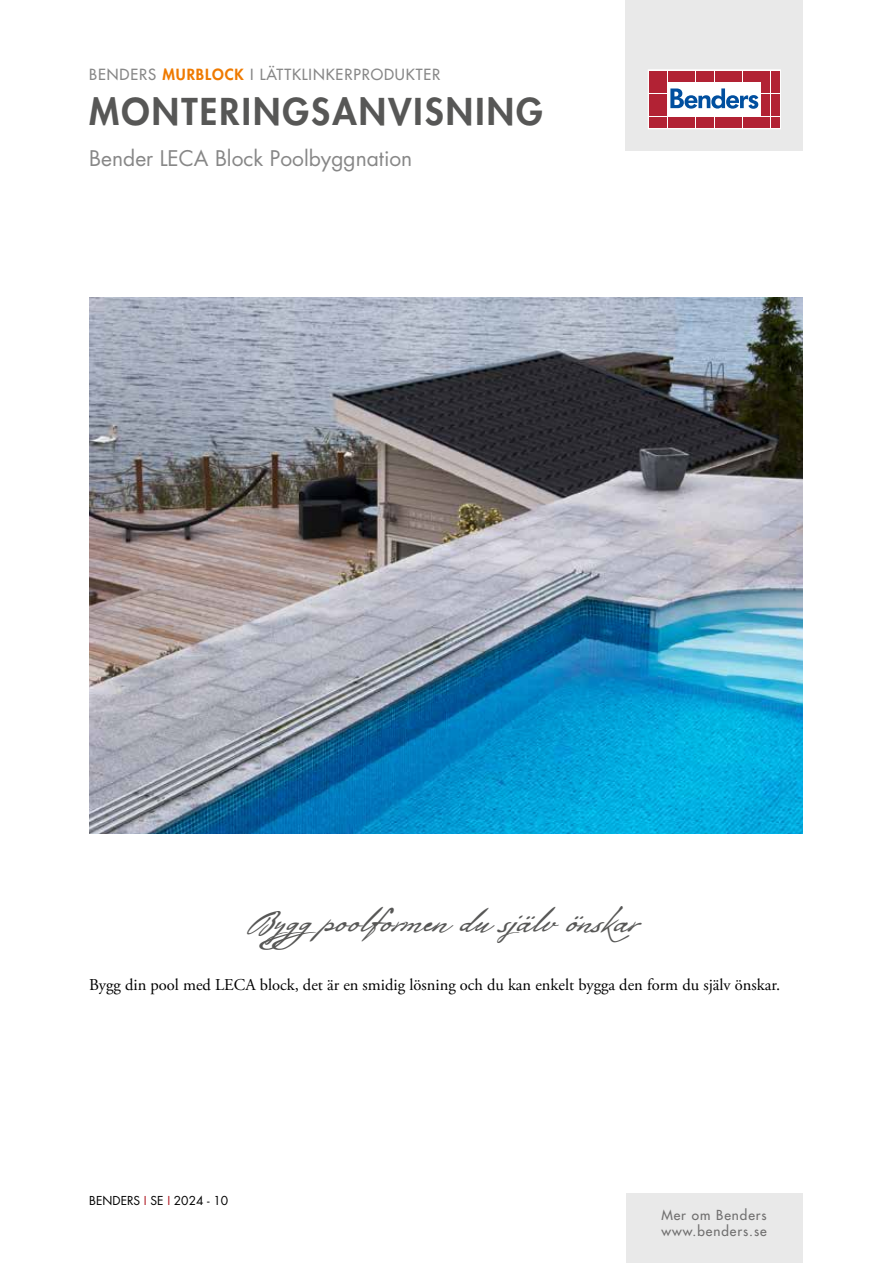
<style>
.page{position:relative;width:893px;height:1263px;background:#fff}
.page>*{position:absolute;margin:0;border:0;box-sizing:border-box;transform-origin:0 0}
.t1{font:800 36px "Futura Std";letter-spacing:.06em;color:#575756}
.t2{font:33px "Bolivar";letter-spacing:.005em;color:#575756}
.t3{font:21px "Futura Std";color:#878787}
.t4{font:16.5px "Adobe Garamond Pro";color:#000}
.t5{font:500 15px "Futura Std";letter-spacing:.06em;color:#878787}
.t6{font:500 13.5px/16.2px "Futura Std";letter-spacing:.07em;color:#706f6f}
.t7{font:12px "Futura Std";color:#000}
.s1{font-weight:800;color:#ef7a00}
.s2{color:#af1922}
</style>
<div class="page">
<img style="left:89px;top:298px;width:714px;height:535px">
<div style="left:626px;top:0;width:177px;height:151px;background:#e9e9e9"></div>
<svg style="left:648px;top:70px;width:132px;height:59px;background:#efd2d5"></svg>
<div style="left:649px;top:71px;width:9px;height:10px;background:#b22234"></div>
<div style="left:659px;top:71px;width:8px;height:10px;background:#b22234"></div>
<div style="left:649px;top:83px;width:9px;height:10px;background:#b22234"></div>
<div style="left:659px;top:83px;width:8px;height:10px;background:#b22234"></div>
<div style="left:649px;top:94px;width:9px;height:11px;background:#b22234"></div>
<div style="left:659px;top:94px;width:8px;height:11px;background:#b22234"></div>
<div style="left:649px;top:106px;width:9px;height:10px;background:#b22234"></div>
<div style="left:659px;top:106px;width:8px;height:10px;background:#b22234"></div>
<div style="left:649px;top:117px;width:9px;height:11px;background:#b22234"></div>
<div style="left:659px;top:117px;width:8px;height:11px;background:#b22234"></div>
<div style="left:668px;top:71px;width:8px;height:10px;background:#b22234"></div>
<div style="left:677px;top:71px;width:9px;height:10px;background:#b22234"></div>
<div style="left:687px;top:71px;width:8px;height:10px;background:#b22234"></div>
<div style="left:696px;top:71px;width:8px;height:10px;background:#b22234"></div>
<div style="left:706px;top:71px;width:8px;height:10px;background:#b22234"></div>
<div style="left:715px;top:71px;width:8px;height:10px;background:#b22234"></div>
<div style="left:724px;top:71px;width:9px;height:10px;background:#b22234"></div>
<div style="left:734px;top:71px;width:8px;height:10px;background:#b22234"></div>
<div style="left:743px;top:71px;width:8px;height:10px;background:#b22234"></div>
<div style="left:752px;top:71px;width:9px;height:10px;background:#b22234"></div>
<div style="left:668px;top:117px;width:8px;height:11px;background:#b22234"></div>
<div style="left:677px;top:117px;width:9px;height:11px;background:#b22234"></div>
<div style="left:687px;top:117px;width:8px;height:11px;background:#b22234"></div>
<div style="left:696px;top:117px;width:8px;height:11px;background:#b22234"></div>
<div style="left:706px;top:117px;width:8px;height:11px;background:#b22234"></div>
<div style="left:715px;top:117px;width:8px;height:11px;background:#b22234"></div>
<div style="left:724px;top:117px;width:9px;height:11px;background:#b22234"></div>
<div style="left:734px;top:117px;width:8px;height:11px;background:#b22234"></div>
<div style="left:743px;top:117px;width:8px;height:11px;background:#b22234"></div>
<div style="left:752px;top:117px;width:9px;height:11px;background:#b22234"></div>
<div style="left:762px;top:71px;width:8px;height:10px;background:#b22234"></div>
<div style="left:771px;top:71px;width:8px;height:10px;background:#b22234"></div>
<div style="left:762px;top:83px;width:8px;height:10px;background:#b22234"></div>
<div style="left:771px;top:83px;width:8px;height:10px;background:#b22234"></div>
<div style="left:762px;top:94px;width:8px;height:11px;background:#b22234"></div>
<div style="left:771px;top:94px;width:8px;height:11px;background:#b22234"></div>
<div style="left:762px;top:106px;width:8px;height:10px;background:#b22234"></div>
<div style="left:771px;top:106px;width:8px;height:10px;background:#b22234"></div>
<div style="left:762px;top:117px;width:8px;height:11px;background:#b22234"></div>
<div style="left:771px;top:117px;width:8px;height:11px;background:#b22234"></div>
<svg style="left:670px;top:88px;width:88px;height:21px;background:#8fb1d4"></svg>
<div style="left:626px;top:1193px;width:177px;height:70px;background:#e9e9e9"></div>
<p class="t5" style="left:89px;top:65px;width:353px">BENDERS <span class="s1">MURBLOCK</span> I LÄTTKLINKERPRODUKTER</p>
<h1 class="t1" style="left:89px;top:89px;width:455px">MONTERINGSANVISNING</h1>
<p class="t3" style="left:89px;top:145px;width:325px">Bender LECA Block Poolbyggnation</p>
<h2 class="t2" style="left:254px;top:901px;width:386px">Byggpoolformen du själv önskar</h2>
<p class="t4" style="left:89px;top:975px;width:692px">Bygg din pool med LECA block, det är en smidig lösning och du kan enkelt bygga den form du själv önskar.</p>
<p class="t7" style="left:89px;top:1193px;width:140px">BENDERS <span class="s2">I</span> SE <span class="s2">I</span> 2024 - 10</p>
<p class="t6" style="left:661px;top:1207px;width:107px">Mer om Benders www.benders.se</p>
</div>
